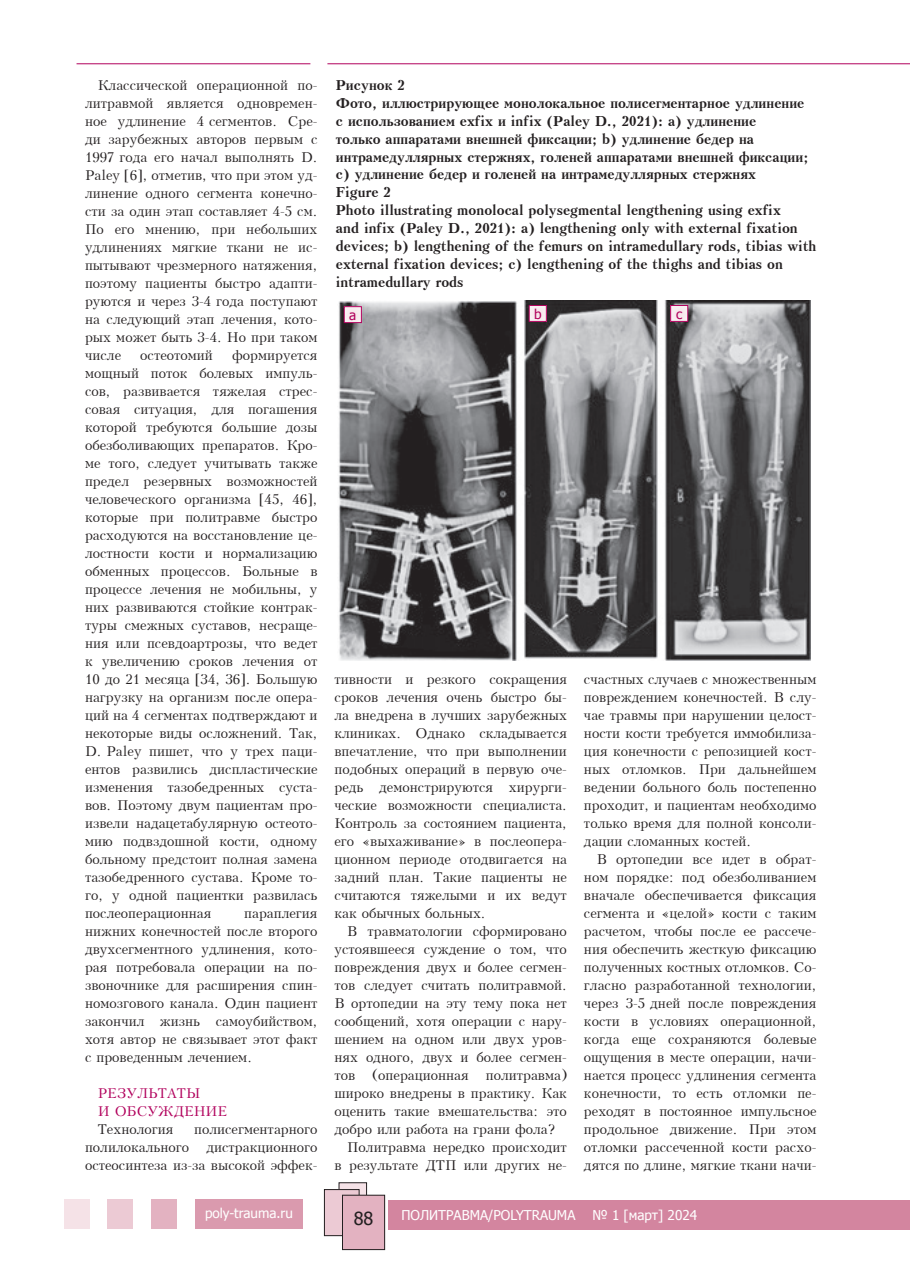
<style>
.page{position:relative;width:910px;height:1280px;background:#fff}
.page>*{position:absolute;margin:0;border:0;box-sizing:border-box;transform-origin:0 0}
.t1{font:18px "Tahoma";color:#231f20}
.t2{font:13.5px/18px "Kudrashov Plain";color:#231f20;text-align:justify}
.t3{font:700 13.5px/18px "Kudrashov";color:#231f20}
.t4{font:13.5px "Tahoma";color:#fff}
.t5{font:13.5px/18px "Kudrashov Plain";color:#b1015c}
.t6{font:13.5px "Tahoma";color:#b1015c}
</style>
<div class="page">
<div style="left:196px;top:1198px;width:107px;height:30px;background:#da9aae"></div>
<div style="left:151px;top:1198px;width:25px;height:30px;background:#e3b2c1"></div>
<div style="left:107px;top:1198px;width:26px;height:30px;background:#eccad4"></div>
<div style="left:64px;top:1198px;width:25px;height:30px;background:#f5e2e7"></div>
<div style="left:389px;top:1199px;width:521px;height:30px;background:#d3859f"></div>
<div style="left:339px;top:1183px;width:28px;height:36px;background:#f5e2e7"></div>
<div style="left:339px;top:1182px;width:28px;height:37px;border:1px solid #231f20"></div>
<div style="left:324px;top:1189px;width:35px;height:47px;background:#eccad4"></div>
<div style="left:324px;top:1189px;width:35px;height:47px;border:1px solid #231f20"></div>
<div style="left:342px;top:1195px;width:43px;height:54px;background:#e3b2c1"></div>
<div style="left:342px;top:1195px;width:43px;height:55px;border:1px solid #231f20"></div>
<hr style="left:327px;top:63px;width:583px;height:1px;background:#b1015c">
<hr style="left:77px;top:63px;width:233px;height:1px;background:#b1015c">
<img style="left:338px;top:300px;width:472px;height:360px">
<div style="left:344px;top:307px;width:17px;height:16px;background:#f8ebee"></div>
<div style="left:344px;top:306px;width:18px;height:17px;border:1px solid #b1015c"></div>
<div style="left:529px;top:305px;width:17px;height:16px;background:#f8ebee"></div>
<div style="left:529px;top:305px;width:18px;height:17px;border:1px solid #b1015c"></div>
<div style="left:671px;top:305px;width:17px;height:16px;background:#f8ebee"></div>
<div style="left:670px;top:305px;width:18px;height:17px;border:1px solid #b1015c"></div>
<p class="t2" style="left:85px;top:76px;width:234px;text-indent:13px">Классической операционной по&shy;литравмой является одновремен&shy;ное удлинение 4 сегментов. Сре&shy;ди зарубежных авторов первым с 1997 года его начал выполнять D.<br>Paley [6], отметив, что при этом уд&shy;линение одного сегмента конечно&shy;сти за один этап составляет 4-5 см.<br>По его мнению, при небольших удлинениях мягкие ткани не ис&shy;пытывают чрезмерного натяжения, поэтому пациенты быстро адапти&shy;руются и через 3-4 года поступают на следующий этап лечения, кото&shy;рых может быть 3-4. Но при таком числе</p>
<p class="t2" style="left:85px;top:346px;width:234px;text-indent:147px">формируется мощный поток болевых импуль&shy;сов, развивается тяжелая стрес&shy;совая ситуация, для погашения которой требуются большие дозы обезболивающих препаратов. Кро&shy;ме того, следует учитывать также предел резервных возможностей человеческого организма [45, 46], которые при политравме быстро расходуются на восстановление це&shy;лостности кости и нормализацию обменных процессов. Больные в процессе лечения не мобильны, у них развиваются стойкие контрак&shy;туры смежных суставов, несраще&shy;ния или псевдоартрозы, что ведет к увеличению сроков лечения от 10 до 21 месяца [34, 36]. Большую нагрузку на организм после опера&shy;ций на 4 сегментах подтверждают и некоторые виды осложнений. Так, D. Paley пишет, что у трех паци&shy;ентов развились диспластические изменения тазобедренных суста&shy;вов. Поэтому двум пациентам про&shy;извели надацетабулярную остеото&shy;мию подвздошной кости, одному больному предстоит полная замена тазобедренного сустава. Кроме то&shy;го, у одной пациентки развилась послеоперационная</p>
<p class="t2" style="left:140px;top:346px;width:74px">остеотомий</p>
<p class="t2" style="left:85px;top:904px;width:234px;text-indent:159px">параплегия нижних конечностей после второго двухсегментного удлинения, кото&shy;рая потребовала операции на по&shy;звоночнике для расширения спин&shy;номозгового канала. Один пациент закончил жизнь самоубийством, хотя автор не связывает этот факт с проведенным лечением.</p>
<p class="t5" style="left:98px;top:1084px;width:131px">РЕЗУЛЬТАТЫ<br>И ОБСУЖДЕНИЕ</p>
<p class="t2" style="left:98px;top:1120px;width:77px">Технология</p>
<p class="t2" style="left:194px;top:1120px;width:125px">полисегментарного</p>
<p class="t2" style="left:85px;top:1138px;width:106px">полилокального</p>
<p class="t2" style="left:85px;top:1138px;width:234px;text-align:right">дистракционного<br>остеосинтеза из-за высокой эффек-</p>
<p class="t4" style="left:205px;top:1204px;width:89px">poly-trauma.ru</p>
<p class="t3" style="left:336px;top:76px;width:482px">Рисунок 2<br>Фото, иллюстрирующее монолокальное полисегментарное удлинение<br>с использованием exfix и infix (Paley D., 2021): a) удлинение<br>только аппаратами внешней фиксации; b) удлинение бедер на интрамедуллярных стержнях, голеней аппаратами внешней фиксации; c) удлинение бедер и голеней на интрамедуллярных стержнях<br>Figure 2<br>Photo illustrating monolocal polysegmental lengthening using exfix<br>and infix (Paley D., 2021): a) lengthening only with external fixation devices; b) lengthening of the femurs on intramedullary rods, tibias with external fixation devices; c) lengthening of the thighs and tibias on intramedullary rods</p>
<p class="t6" style="left:349px;top:306px;width:9px">a</p>
<p class="t6" style="left:534px;top:305px;width:9px">b</p>
<p class="t6" style="left:676px;top:305px;width:8px">c</p>
<p class="t2" style="left:334px;top:670px;width:234px">тивности и резкого сокращения сроков лечения очень быстро бы&shy;ла внедрена в лучших зарубежных клиниках. Однако складывается впечатление, что при выполнении подобных операций в первую оче&shy;редь демонстрируются хирурги&shy;ческие возможности специалиста.<br>Контроль за состоянием пациента, его «выхаживание» в послеопера&shy;ционном периоде отодвигается на задний план. Такие пациенты не считаются тяжелыми и их ведут как обычных больных.</p>
<p class="t2" style="left:334px;top:922px;width:234px;text-indent:13px">В травматологии сформировано устоявшееся суждение о том, что повреждения двух и более сегмен&shy;тов следует считать политравмой.<br>В ортопедии на эту тему пока нет сообщений, хотя операции с нару&shy;шением на одном или двух уров&shy;нях одного, двух и более сегмен&shy;тов</p>
<p class="t2" style="left:372px;top:1066px;width:98px">(операционная</p>
<p class="t2" style="left:486px;top:1066px;width:83px">политравма)</p>
<p class="t2" style="left:334px;top:1084px;width:234px">широко внедрены в практику. Как</p>
<p class="t2" style="left:334px;top:1102px;width:234px">оценить такие вмешательства: это</p>
<p class="t2" style="left:334px;top:1120px;width:223px">добро или работа на грани фола?</p>
<p class="t2" style="left:347px;top:1138px;width:221px">Политравма нередко происходит</p>
<p class="t2" style="left:334px;top:1156px;width:234px">в результате ДТП или других не-</p>
<p class="t2" style="left:584px;top:670px;width:234px">счастных случаев с множественным повреждением конечностей. В слу&shy;чае травмы при нарушении целост&shy;ности кости требуется иммобилиза&shy;ция конечности с репозицией кост&shy;ных отломков. При дальнейшем ведении больного боль постепенно проходит, и пациентам необходимо только время для полной консоли&shy;дации сломанных костей.</p>
<p class="t2" style="left:584px;top:850px;width:234px;text-indent:13px">В ортопедии все идет в обрат&shy;ном порядке: под обезболиванием вначале обеспечивается фиксация сегмента и «целой» кости с таким расчетом, чтобы после ее рассече&shy;ния обеспечить жесткую фиксацию полученных костных отломков. Со&shy;гласно разработанной технологии, через 3-5 дней после повреждения кости в условиях операционной, когда еще сохраняются болевые ощущения в месте операции, начи&shy;нается процесс удлинения сегмента конечности, то есть отломки пе&shy;реходят в постоянное импульсное продольное движение. При этом отломки рассеченной кости расхо&shy;дятся по длине, мягкие ткани начи-</p>
<h1 class="t1" style="left:354px;top:1206px;width:21px">88</h1>
<p class="t4" style="left:401px;top:1206px;width:176px">ПОЛИТРАВМА/POLYTRAUMA</p>
<p class="t4" style="left:592px;top:1206px;width:106px">№ 1 [март] 2024</p>
</div>
